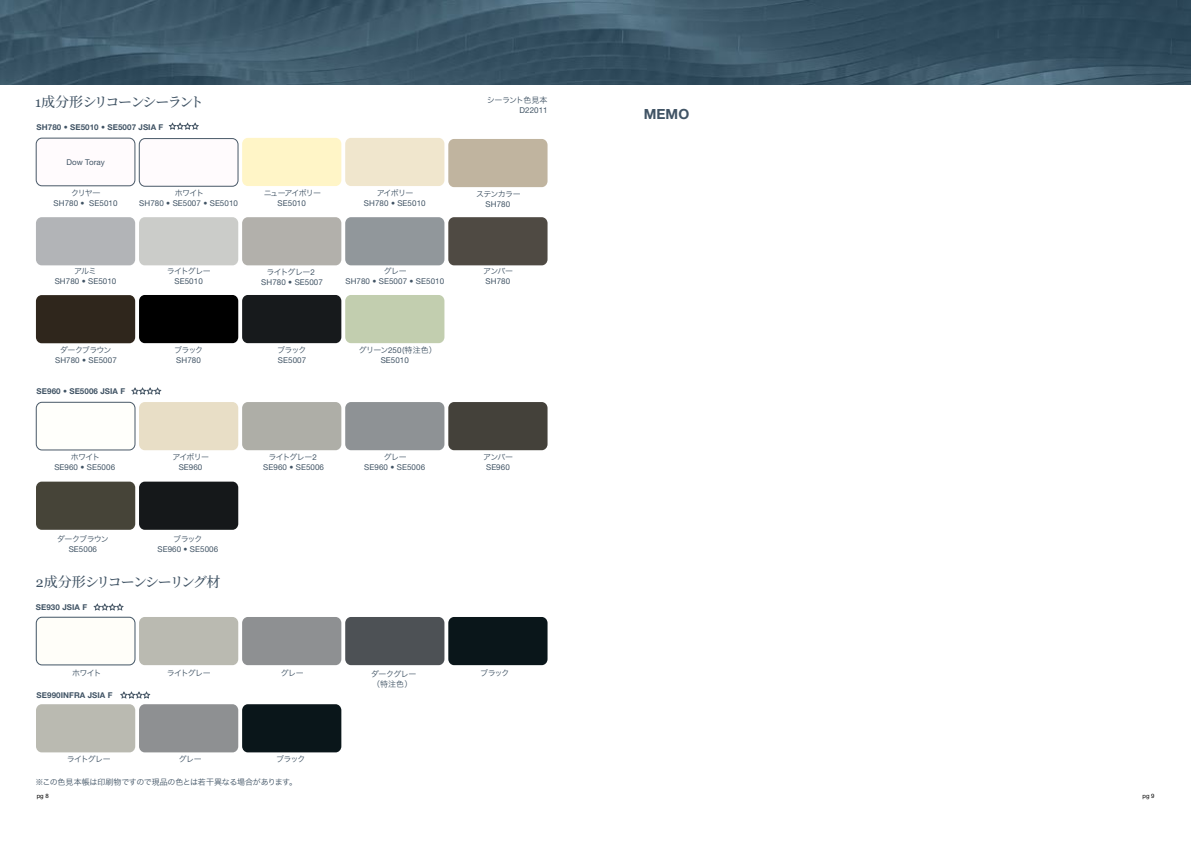
<style>
.page{position:relative;width:1191px;height:842px;background:#fff}
.page>*{position:absolute;margin:0;border:0;box-sizing:border-box;transform-origin:0 0}
.t1{font:500 14px "Noto Serif JP";letter-spacing:-.115em;color:#415465}
.t2{font:700 14px "Helvetica Neue LT Std";color:#415465}
.t3{font:8px "Helvetica Neue LT Std";letter-spacing:.01em;color:#415465}
.t4{font:8px "Hira Kaku Pro W3";letter-spacing:-.08em;color:#415465}
.t5{font:700 8px "Helvetica Neue LT Std";letter-spacing:.01em;color:#415465}
.t6{font:8px "Hira Kaku Pro W3";letter-spacing:-.02em;color:#415465}
.t7{font:8px/10px "Hira Kaku Pro W3";letter-spacing:-.055em;color:#415465}
.t8{font:8px "Hira Kaku Pro W3";letter-spacing:-.1em;color:#415465}
.t9{font:6px "Helvetica Neue LT Std";color:#000}
.s1{font-family:"Georgia";font-weight:400}
.s2{font-family:"Helvetica Neue LT Std"}
</style>
<div class="page">
<img style="left:0;top:0;width:1191px;height:85px">
<div style="left:36px;top:482px;width:99px;height:48px;background:#464438;border-radius:6px"></div>
<div style="left:345px;top:617px;width:99px;height:48px;background:#4d5155;border-radius:6px"></div>
<div style="left:139px;top:402px;width:99px;height:48px;background:#e8dec6;border-radius:6px"></div>
<div style="left:139px;top:482px;width:99px;height:48px;background:#15181a;border-radius:6px"></div>
<div style="left:345px;top:402px;width:99px;height:48px;background:#8e9295;border-radius:6px"></div>
<div style="left:242px;top:402px;width:99px;height:48px;background:#aeaea7;border-radius:6px"></div>
<div style="left:139px;top:617px;width:99px;height:48px;background:#babab1;border-radius:6px"></div>
<div style="left:36px;top:704px;width:99px;height:48px;background:#babab1;border-radius:6px"></div>
<div style="left:448px;top:402px;width:99px;height:48px;background:#44413a;border-radius:6px"></div>
<div style="left:448px;top:617px;width:99px;height:48px;background:#0a161a;border-radius:6px"></div>
<div style="left:242px;top:704px;width:99px;height:48px;background:#0a161a;border-radius:6px"></div>
<div style="left:36px;top:402px;width:99px;height:48px;background:#fffffb;border-radius:6px"></div>
<div style="left:36px;top:402px;width:99px;height:48px;border:1px solid #485867;border-radius:6px"></div>
<div style="left:36px;top:617px;width:99px;height:48px;background:#fffef9;border-radius:6px"></div>
<div style="left:36px;top:617px;width:99px;height:48px;border:1px solid #415465;border-radius:6px"></div>
<div style="left:242px;top:617px;width:99px;height:48px;background:#8e9092;border-radius:6px"></div>
<div style="left:139px;top:704px;width:99px;height:48px;background:#8e9092;border-radius:6px"></div>
<div style="left:139px;top:217px;width:99px;height:48px;background:#cbccc9;border-radius:6px"></div>
<div style="left:448px;top:217px;width:99px;height:48px;background:#4f4a43;border-radius:6px"></div>
<div style="left:345px;top:217px;width:99px;height:48px;background:#91979b;border-radius:6px"></div>
<div style="left:36px;top:217px;width:99px;height:48px;background:#b2b4b7;border-radius:6px"></div>
<div style="left:242px;top:217px;width:99px;height:48px;background:#b2b0ab;border-radius:6px"></div>
<div style="left:139px;top:139px;width:99px;height:47px;background:#fffbfd;border-radius:6px"></div>
<div style="left:139px;top:138px;width:99px;height:48px;border:1px solid #485867;border-radius:6px"></div>
<div style="left:448px;top:139px;width:99px;height:48px;background:#c0b49f;border-radius:6px"></div>
<div style="left:345px;top:138px;width:99px;height:48px;background:#f0e6cd;border-radius:6px"></div>
<div style="left:36px;top:138px;width:99px;height:48px;background:#fffbfd;border-radius:6px"></div>
<div style="left:36px;top:138px;width:99px;height:48px;border:1px solid #485867;border-radius:6px"></div>
<div style="left:242px;top:138px;width:99px;height:48px;background:#fff5c7;border-radius:6px"></div>
<div style="left:139px;top:295px;width:99px;height:48px;background:#000;border-radius:6px"></div>
<div style="left:345px;top:295px;width:99px;height:48px;background:#c2ceaf;border-radius:6px"></div>
<div style="left:36px;top:295px;width:99px;height:48px;background:#2f261c;border-radius:6px"></div>
<div style="left:242px;top:295px;width:99px;height:48px;background:#171a1c;border-radius:6px"></div>
<svg style="left:169px;top:123px;width:30px;height:7px"></svg>
<svg style="left:93px;top:604px;width:31px;height:7px"></svg>
<svg style="left:120px;top:692px;width:30px;height:7px"></svg>
<svg style="left:131px;top:388px;width:30px;height:7px"></svg>
<h1 class="t1" style="left:35px;top:94px;width:170px"><span class="s1">1</span>成分形シリコーンシーラント</h1>
<p class="t5" style="left:37px;top:122px;width:128px">SH780 • SE5010 • SE5007 JSIA F</p>
<p class="t3" style="left:66px;top:157px;width:40px">Dow Toray</p>
<p class="t4" style="left:71px;top:186px;width:31px">クリヤ一</p>
<p class="t3" style="left:54px;top:198px;width:65px">SH780 • SE5010</p>
<p class="t4" style="left:175px;top:186px;width:31px">ホワイト</p>
<p class="t3" style="left:139px;top:198px;width:100px">SH780 • SE5007 • SE5010</p>
<p class="t8" style="left:264px;top:186px;width:59px">ニューアイボリー</p>
<p class="t3" style="left:277px;top:198px;width:30px">SE5010</p>
<p class="t4" style="left:377px;top:186px;width:38px">アイボリー</p>
<p class="t3" style="left:364px;top:198px;width:63px">SH780 • SE5010</p>
<p class="t4" style="left:74px;top:264px;width:24px">アルミ</p>
<p class="t3" style="left:55px;top:277px;width:63px">SH780 • SE5010</p>
<p class="t4" style="left:167px;top:264px;width:45px">ライトグレー</p>
<p class="t3" style="left:174px;top:277px;width:30px">SE5010</p>
<p class="t4" style="left:267px;top:265px;width:50px">ライトグレー<span class="s2">2</span></p>
<p class="t3" style="left:261px;top:277px;width:63px">SH780 • SE5007</p>
<p class="t4" style="left:384px;top:264px;width:25px">グレー</p>
<p class="t3" style="left:345px;top:277px;width:100px">SH780 • SE5007 • SE5010</p>
<p class="t4" style="left:60px;top:343px;width:53px">ダークブラウン</p>
<p class="t3" style="left:55px;top:356px;width:63px">SH780 • SE5007</p>
<p class="t4" style="left:174px;top:343px;width:31px">ブラック</p>
<p class="t3" style="left:176px;top:356px;width:26px">SH780</p>
<p class="t4" style="left:277px;top:343px;width:31px">ブラック</p>
<p class="t3" style="left:278px;top:356px;width:30px">SE5007</p>
<p class="t4" style="left:359px;top:343px;width:79px">グリーン<span class="s2">250</span>(特注色）</p>
<p class="t3" style="left:381px;top:356px;width:30px">SE5010</p>
<p class="t5" style="left:37px;top:386px;width:90px">SE960 • SE5006 JSIA F</p>
<p class="t4" style="left:71px;top:449px;width:31px">ホワイト</p>
<p class="t3" style="left:54px;top:462px;width:62px">SE960 • SE5006</p>
<p class="t4" style="left:172px;top:450px;width:38px">アイボリー</p>
<p class="t3" style="left:179px;top:463px;width:25px">SE960</p>
<p class="t4" style="left:268px;top:450px;width:50px">ライトグレー<span class="s2">2</span></p>
<p class="t3" style="left:263px;top:463px;width:62px">SE960 • SE5006</p>
<p class="t4" style="left:384px;top:450px;width:25px">グレー</p>
<p class="t3" style="left:364px;top:463px;width:62px">SE960 • SE5006</p>
<p class="t4" style="left:57px;top:532px;width:53px">ダークブラウン</p>
<p class="t3" style="left:69px;top:544px;width:30px">SE5006</p>
<p class="t4" style="left:173px;top:532px;width:31px">ブラック</p>
<p class="t3" style="left:157px;top:544px;width:62px">SE960 • SE5006</p>
<h1 class="t1" style="left:36px;top:574px;width:186px"><span class="s1">2</span>成分形シリコーンシーリング材</h1>
<p class="t5" style="left:36px;top:602px;width:53px">SE930 JSIA F</p>
<p class="t4" style="left:72px;top:666px;width:31px">ホワイト</p>
<p class="t4" style="left:281px;top:666px;width:25px">グレー</p>
<p class="t4" style="left:167px;top:666px;width:45px">ライトグレー</p>
<p class="t5" style="left:37px;top:690px;width:77px">SE990INFRA JSIA F</p>
<p class="t4" style="left:67px;top:752px;width:45px">ライトグレー</p>
<p class="t4" style="left:179px;top:752px;width:25px">グレー</p>
<p class="t4" style="left:276px;top:752px;width:31px">ブラック</p>
<p class="t6" style="left:35px;top:775px;width:263px">※この色見本帳は印刷物ですので現品の色とは若干異なる場合があります。</p>
<p class="t7" style="left:371px;top:668px;width:47px">ダークグレー（特注色）</p>
<p class="t7" style="left:487px;top:95px;width:62px">シーラント色見本</p>
<p class="t3" style="left:519px;top:105px;width:30px">D22011</p>
<p class="t4" style="left:476px;top:187px;width:46px">ステンカラー</p>
<p class="t3" style="left:485px;top:199px;width:26px">SH780</p>
<p class="t4" style="left:483px;top:264px;width:31px">アンバー</p>
<p class="t3" style="left:485px;top:277px;width:26px">SH780</p>
<p class="t4" style="left:483px;top:450px;width:31px">アンバー</p>
<p class="t3" style="left:486px;top:463px;width:25px">SE960</p>
<p class="t4" style="left:480px;top:666px;width:31px">ブラック</p>
<h1 class="t2" style="left:644px;top:105px;width:47px">MEMO</h1>
<p class="t9" style="left:37px;top:792px;width:14px">pg 8</p>
<p class="t9" style="left:1142px;top:792px;width:14px">pg 9</p>
</div>
